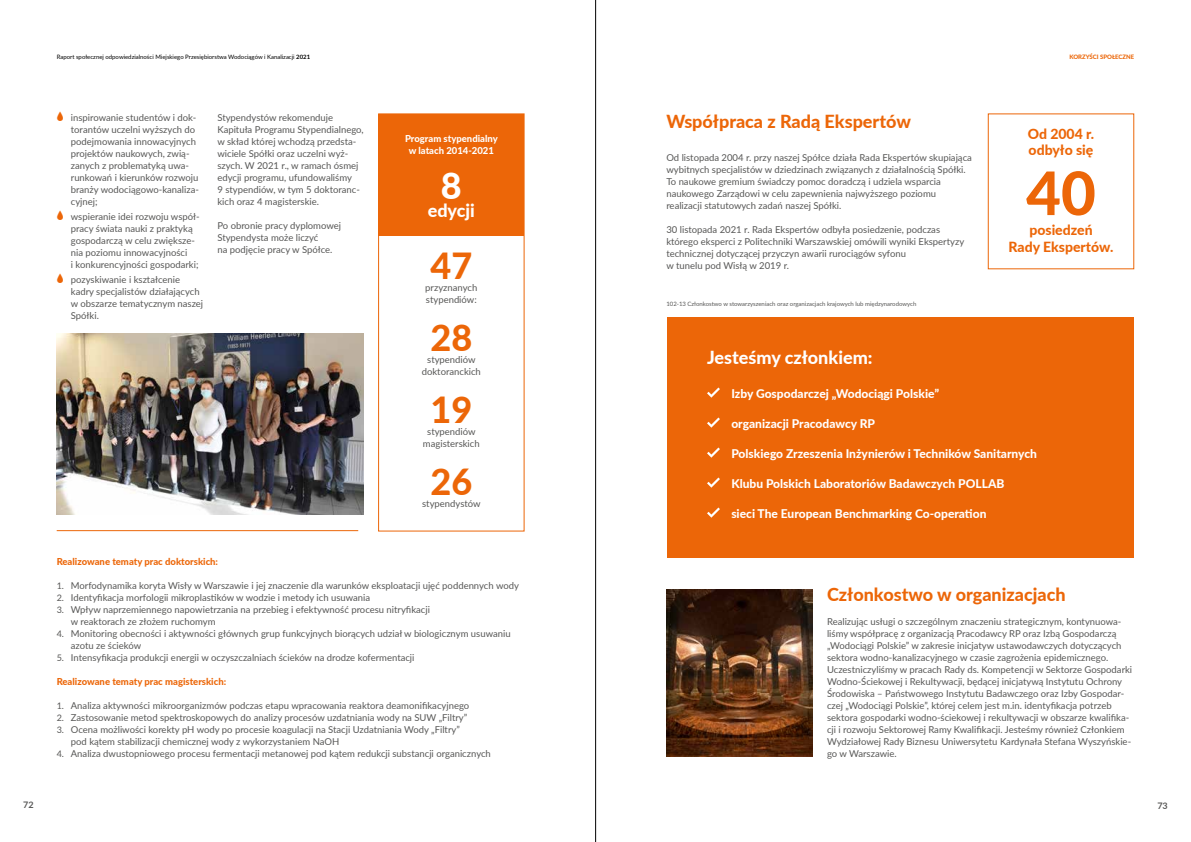
<style>
.page{position:relative;width:1191px;height:842px;background:#fff}
.page>*{position:absolute;margin:0;border:0;box-sizing:border-box;transform-origin:0 0}
.t1{font:800 60px "Lato";color:#ec6608}
.t2{font:800 36px "Lato";color:#ec6608}
.t3{font:800 36px "Lato";color:#fff}
.t4{font:800 18px "Lato";color:#ec6608}
.t5{font:800 18px "Lato";color:#fff}
.t6{font:800 14px/16px "Lato";color:#ec6608}
.t7{font:800 12px "Lato";color:#fff}
.t8{font:9.5px/12px "Lato";color:#575756}
.t9{font:800 9.5px "Lato";color:#ec6608}
.t10{font:800 9.5px/12px "Lato";color:#fff;text-align:center}
.t11{font:700 9px "Lato";color:#575756}
.t12{font:6px "Lato";color:#000}
.t13{font:6px "Lato";color:#575756}
.t14{font:800 6px "Lato";color:#ec6608}
.s1{font-weight:700}
.s2{font-family:"r 3 decals";color:#ec6608}
.s3{font-size:9px}
</style>
<div class="page">
<hr style="left:595px;top:0;width:1px;height:842px;background:#000">
<div style="left:378px;top:114px;width:146px;height:121px;background:#ec6608"></div>
<div style="left:378px;top:113px;width:146px;height:418px;border:1px solid #ec6608"></div>
<img style="left:57px;top:333px;width:307px;height:181px">
<div style="left:667px;top:317px;width:466px;height:240px;background:#ec6608"></div>
<svg style="left:707px;top:387px;width:13px;height:11px"></svg>
<svg style="left:707px;top:417px;width:13px;height:11px"></svg>
<svg style="left:707px;top:447px;width:13px;height:11px"></svg>
<svg style="left:707px;top:477px;width:13px;height:11px"></svg>
<svg style="left:707px;top:507px;width:13px;height:11px"></svg>
<img style="left:666px;top:590px;width:147px;height:167px">
<hr style="left:57px;top:530px;width:301px;height:1px;background:#ec6608">
<p class="t12" style="left:57px;top:53px;width:255px">Raport społecznej odpowiedzialności Miejskiego Przesiębiorstwa Wodociągów i Kanalizacji <span class="s1">2021</span></p>
<p class="t8" style="left:71px;top:111px;width:130px;text-indent:-14px"><span class="s2">E</span> inspirowanie studentów i dok&shy;torantów uczelni wyższych do podejmowania innowacyjnych projektów naukowych, zwią&shy;zanych z problematyką uwa&shy;runkowań i kierunków rozwoju branży wodociągowo-kanaliza&shy;cyjnej;</p>
<p class="t8" style="left:71px;top:210px;width:130px;text-indent:-14px"><span class="s2">E</span> wspieranie idei rozwoju współ&shy;pracy świata nauki z praktyką gospodarczą w celu zwiększe&shy;nia poziomu innowacyjności<br>i konkurencyjności gospodarki;</p>
<p class="t8" style="left:71px;top:273px;width:134px;text-indent:-14px"><span class="s2">E</span> pozyskiwanie i kształcenie kadry specjalistów działających w obszarze tematycznym naszej<br>Spółki.</p>
<p class="t8" style="left:217px;top:111px;width:148px">Stypendystów rekomenduje<br>Kapituła Programu Stypendialnego, w skład której wchodzą przedsta&shy;wiciele Spółki oraz uczelni wyż&shy;szych. W 2021 r., w ramach ósmej edycji programu, ufundowaliśmy<br>9 stypendiów, w tym 5 doktoranc&shy;kich oraz 4 magisterskie.</p>
<p class="t8" style="left:217px;top:219px;width:125px">Po obronie pracy dyplomowej<br>Stypendysta może liczyć<br>na podjęcie pracy w Spółce.</p>
<p class="t10" style="left:405px;top:132px;width:94px">Program stypendialny w latach 2014-2021</p>
<h2 class="t3" style="left:441px;top:159px;width:22px">8</h2>
<h3 class="t5" style="left:428px;top:197px;width:49px">edycji</h3>
<h2 class="t2" style="left:430px;top:239px;width:43px">47</h2>
<p class="t8" style="left:425px;top:281px;width:54px">przyznanych stypendiów:</p>
<h2 class="t2" style="left:430px;top:311px;width:43px">28</h2>
<p class="t8" style="left:422px;top:353px;width:61px;text-align:center">stypendiów doktoranckich</p>
<h2 class="t2" style="left:430px;top:383px;width:43px">19</h2>
<p class="t8" style="left:423px;top:425px;width:58px;text-align:center">stypendiów magisterskich</p>
<h2 class="t2" style="left:430px;top:455px;width:43px">26</h2>
<p class="t8" style="left:422px;top:497px;width:60px">stypendystów</p>
<p class="t9" style="left:57px;top:554px;width:163px">Realizowane tematy prac doktorskich:</p>
<p class="t8" style="left:57px;top:579px;width:464px"><span class="s3">1.</span> Morfodynamika koryta Wisły w Warszawie i jej znaczenie dla warunków eksploatacji ujęć poddennych wody</p>
<p class="t8" style="left:57px;top:591px;width:315px"><span class="s3">2.</span> Identyfikacja morfologii mikroplastików w wodzie i metody ich usuwania</p>
<p class="t8" style="left:71px;top:603px;width:361px;text-indent:-14px"><span class="s3">3.</span> Wpływ naprzemiennego napowietrzania na przebieg i efektywność procesu nitryfikacji w reaktorach ze złożem ruchomym</p>
<p class="t8" style="left:71px;top:627px;width:441px;text-indent:-14px"><span class="s3">4.</span> Monitoring obecności i aktywności głównych grup funkcyjnych biorących udział w biologicznym usuwaniu azotu ze ścieków</p>
<p class="t8" style="left:57px;top:651px;width:359px"><span class="s3">5.</span> Intensyfikacja produkcji energii w oczyszczalniach ścieków na drodze kofermentacji</p>
<p class="t9" style="left:57px;top:674px;width:171px">Realizowane tematy prac magisterskich:</p>
<p class="t8" style="left:57px;top:699px;width:414px"><span class="s3">1.</span> Analiza aktywności mikroorganizmów podczas etapu wpracowania reaktora deamonifikacyjnego</p>
<p class="t8" style="left:57px;top:711px;width:412px"><span class="s3">2.</span> Zastosowanie metod spektroskopowych do analizy procesów uzdatniania wody na SUW „Filtry”</p>
<p class="t8" style="left:71px;top:723px;width:390px;text-indent:-14px"><span class="s3">3.</span> Ocena możliwości korekty pH wody po procesie koagulacji na Stacji Uzdatniania Wody „Filtry” pod kątem stabilizacji chemicznej wody z wykorzystaniem NaOH</p>
<p class="t8" style="left:57px;top:747px;width:436px"><span class="s3">4.</span> Analiza dwustopniowego procesu fermentacji metanowej pod kątem redukcji substancji organicznych</p>
<h3 class="t4" style="left:666px;top:108px;width:246px">Współpraca z Radą Ekspertów</h3>
<p class="t8" style="left:666px;top:151px;width:307px">Od listopada 2004 r. przy naszej Spółce działa Rada Ekspertów skupiająca wybitnych specjalistów w dziedzinach związanych z działalnością Spółki.<br>To naukowe gremium świadczy pomoc doradczą i udziela wsparcia naukowego Zarządowi w celu zapewnienia najwyższego poziomu realizacji statutowych zadań naszej Spółki.</p>
<p class="t8" style="left:666px;top:223px;width:299px">30 listopada 2021 r. Rada Ekspertów odbyła posiedzenie, podczas którego eksperci z Politechniki Warszawskiej omówili wyniki Ekspertyzy technicznej dotyczącej przyczyn awarii rurociągów syfonu<br>w tunelu pod Wisłą w 2019 r.</p>
<p class="t13" style="left:666px;top:299px;width:251px">102-13 Członkostwo w stowarzyszeniach oraz organizacjach krajowych lub międzynarodowych</p>
<p class="t14" style="left:1069px;top:52px;width:66px">KORZYŚCI SPOŁECZNE</p>
<h3 class="t6" style="left:1027px;top:125px;width:68px">Od 2004 r. odbyło się</h3>
<h1 class="t1" style="left:1026px;top:149px;width:71px">40</h1>
<h3 class="t6" style="left:1008px;top:221px;width:106px;line-height:17px;text-align:center">posiedzeń<br>Rady Ekspertów.</h3>
<h3 class="t5" style="left:707px;top:344px;width:167px">Jesteśmy członkiem:</h3>
<p class="t7" style="left:731px;top:384px;width:209px">Izby Gospodarczej „Wodociągi Polskie”</p>
<p class="t7" style="left:731px;top:414px;width:145px">organizacji Pracodawcy RP</p>
<p class="t7" style="left:731px;top:444px;width:307px">Polskiego Zrzeszenia Inżynierów i Techników Sanitarnych</p>
<p class="t7" style="left:731px;top:474px;width:274px">Klubu Polskich Laboratoriów Badawczych POLLAB</p>
<p class="t7" style="left:731px;top:504px;width:257px">sieci The European Benchmarking Co-operation</p>
<h3 class="t4" style="left:827px;top:581px;width:240px">Członkostwo w organizacjach</h3>
<p class="t8" style="left:827px;top:615px;width:307px">Realizując usługi o szczególnym znaczeniu strategicznym, kontynuowa&shy;liśmy współpracę z organizacją Pracodawcy RP oraz Izbą Gospodarczą „Wodociągi Polskie” w zakresie inicjatyw ustawodawczych dotyczących sektora wodno-kanalizacyjnego w czasie zagrożenia epidemicznego.<br>Uczestniczyliśmy w pracach Rady ds. Kompetencji w Sektorze Gospodarki Wodno-Ściekowej i Rekultywacji, będącej inicjatywą Instytutu Ochrony Środowiska – Państwowego Instytutu Badawczego oraz Izby Gospodar&shy;czej „Wodociągi Polskie”, której celem jest m.in. identyfikacja potrzeb sektora gospodarki wodno-ściekowej i rekultywacji w obszarze kwalifika&shy;cji i rozwoju Sektorowej Ramy Kwalifikacji. Jesteśmy również Członkiem Wydziałowej Rady Biznesu Uniwersytetu Kardynała Stefana Wyszyńskie&shy;go w Warszawie.</p>
<p class="t11" style="left:23px;top:798px;width:12px">72</p>
<p class="t11" style="left:1157px;top:799px;width:12px">73</p>
</div>
